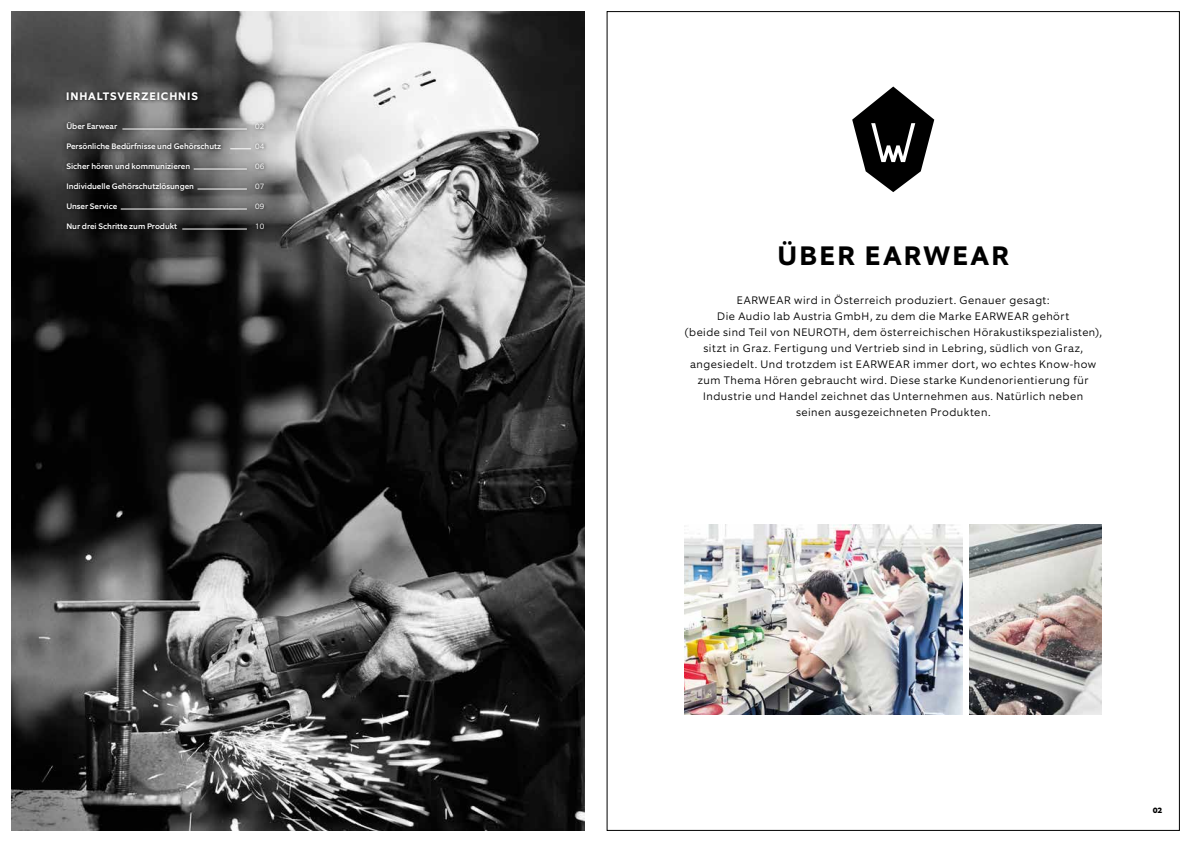
<style>
.page{position:relative;width:1191px;height:842px;background:#fff}
.page>*{position:absolute;margin:0;border:0;box-sizing:border-box;transform-origin:0 0}
.t1{font:700 27px "Equip";letter-spacing:.08em;color:#000}
.t2{font:300 11px/16px "Equip";letter-spacing:.04em;color:#000;text-align:center}
.t3{font:700 11px "Equip";letter-spacing:.08em;color:#fff}
.t4{font:500 8px "Equip";color:#fff}
.t5{font:300 8px "Equip";color:#fff}
.t6{font:800 8px "Equip";color:#000}
</style>
<div class="page">
<img style="left:11px;top:11px;width:573px;height:820px">
<div style="left:63px;top:119px;width:204px;height:114px;background:#000;opacity:.75"></div>
<hr style="left:122px;top:129px;width:125px;height:1px;background:#fff">
<hr style="left:194px;top:169px;width:53px;height:1px;background:#fff">
<hr style="left:197px;top:189px;width:50px;height:1px;background:#fff">
<hr style="left:121px;top:209px;width:126px;height:1px;background:#fff">
<hr style="left:182px;top:229px;width:65px;height:1px;background:#fff">
<div style="left:63px;top:89px;width:138px;height:15px;background:#000;opacity:.75"></div>
<svg style="left:852px;top:87px;width:82px;height:105px"></svg>
<img style="left:969px;top:525px;width:132px;height:190px">
<img style="left:684px;top:525px;width:278px;height:190px">
<svg style="left:230px;top:149px;width:21px;height:1px"></svg>
<p class="t3" style="left:66px;top:90px;width:133px">INHALTSVERZEICHNIS</p>
<p class="t4" style="left:66px;top:121px;width:52px">Über Earwear</p>
<p class="t4" style="left:66px;top:141px;width:156px">Persönliche Bedürfnisse und Gehörschutz</p>
<p class="t4" style="left:66px;top:161px;width:125px">Sicher hören und kommunizieren</p>
<p class="t4" style="left:66px;top:181px;width:129px">Individuelle Gehörschutzlösungen</p>
<p class="t4" style="left:66px;top:201px;width:52px">Unser Service</p>
<p class="t4" style="left:66px;top:221px;width:112px">Nur drei Schritte zum Produkt</p>
<p class="t5" style="left:255px;top:121px;width:11px">02</p>
<p class="t5" style="left:255px;top:141px;width:11px">04</p>
<p class="t5" style="left:255px;top:161px;width:11px">06</p>
<p class="t5" style="left:255px;top:181px;width:11px">07</p>
<p class="t5" style="left:255px;top:201px;width:11px">09</p>
<p class="t5" style="left:255px;top:221px;width:11px">10</p>
<h1 class="t1" style="left:777px;top:238px;width:233px">ÜBER EARWEAR</h1>
<p class="t2" style="left:684px;top:292px;width:418px">EARWEAR wird in Österreich produziert. Genauer gesagt:<br>Die Audio lab Austria GmbH, zu dem die Marke EARWEAR gehört<br>(beide sind Teil von NEUROTH, dem österreichischen Hörakustikspezialisten), sitzt in Graz. Fertigung und Vertrieb sind in Lebring, südlich von Graz, angesiedelt. Und trotzdem ist EARWEAR immer dort, wo echtes Know-how zum Thema Hören gebraucht wird. Diese starke Kundenorientierung für Industrie und Handel zeichnet das Unternehmen aus. Natürlich neben seinen ausgezeichneten Produkten.</p>
<p class="t6" style="left:1152px;top:805px;width:11px">02</p>
</div>
